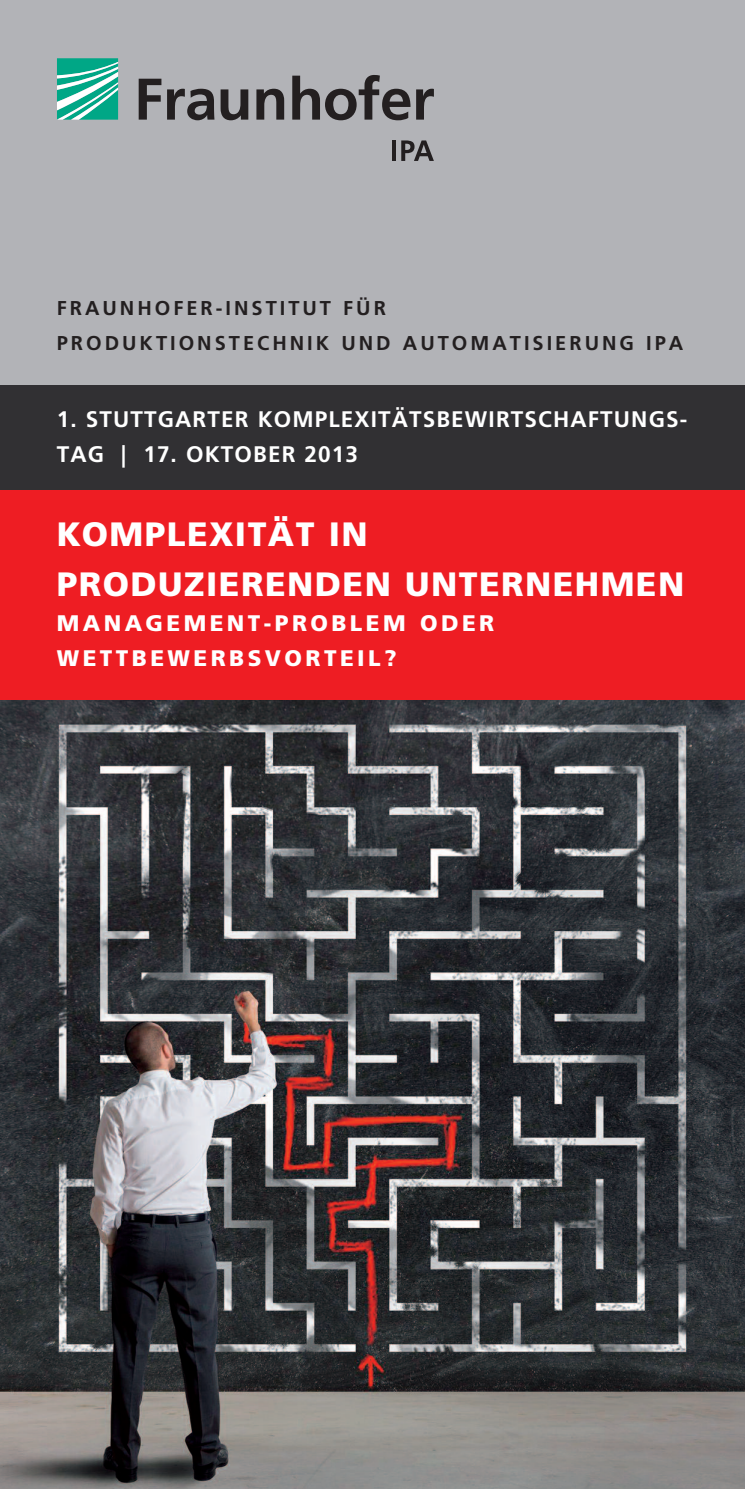
<style>
.page{position:relative;width:745px;height:1489px;background:#fff}
.page>*{position:absolute;margin:0;border:0;box-sizing:border-box;transform-origin:0 0}
.t1{font:900 33.75px/50px "Frutiger LT Com";letter-spacing:.045em;color:#fff}
.t2{font:700 22.5px/35px "Frutiger LT Com";letter-spacing:.05em;color:#fff}
.t3{font:900 22.5px/35px "Frutiger LT Com";letter-spacing:.155em;color:#fff}
.t4{font:700 20px/35px "Frutiger LT Com";letter-spacing:.15em;color:#231f20}
</style>
<div class="page">
<img style="left:0;top:699px;width:744px;height:789px">
<div style="left:0;top:485px;width:744px;height:214px;background:#ee1d23"></div>
<div style="left:0;top:383px;width:744px;height:106px;background:#313033"></div>
<div style="left:0;top:0;width:744px;height:385px;background:#b2b3b7"></div>
<svg style="left:57px;top:58px;width:61px;height:62px;background:#4bbfa8"></svg>
<svg style="left:139px;top:75px;width:294px;height:45px"></svg>
<hr style="left:392px;top:140px;width:4px;height:21px;background:#231f20">
<svg style="left:401px;top:140px;width:32px;height:21px"></svg>
<p class="t4" style="left:57px;top:290px;width:627px">FRAUNHOFER-INSTITUT FÜR<br>PRODUKTIONSTECHNIK UND AUTOMATISIERUNG IPA</p>
<p class="t2" style="left:57px;top:401px;width:631px">1. STUTTGARTER KOMPLEXITÄTSBEWIRTSCHAFTUNGS-<br>TAG | 17. OKTOBER 2013</p>
<h1 class="t1" style="left:57px;top:509px;width:628px">KOMPLEXITÄT IN<br>PRODUZIERENDEN UNTERNEHMEN</h1>
<p class="t3" style="left:57px;top:605px;width:439px">MANAGEMENT-PROBLEM ODER<br>WETTBEWERBSVORTEIL?</p>
</div>
